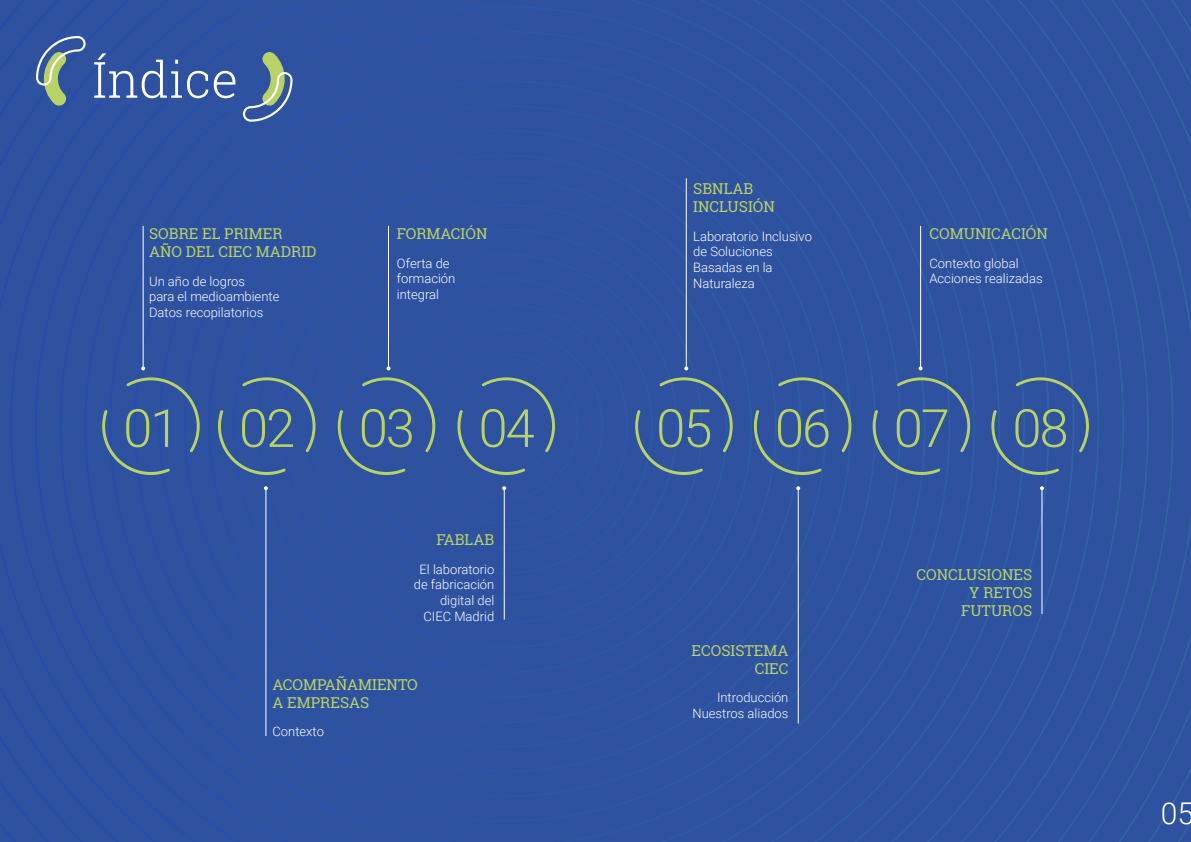
<style>
.page{position:relative;width:1191px;height:842px;background:#2e51a0}
.page>*{position:absolute;margin:0;border:0;box-sizing:border-box;transform-origin:0 0}
.t1{font:300 52.7px "Roboto";letter-spacing:-.04em;color:#b9d267}
.t2{font:300 50px "Roboto Slab";color:#fff}
.t3{font:300 30px "Roboto";color:#fff}
.t4{font:15px/18px "Roboto Slab";color:#b9d267}
.t5{font:300 13px/15.6px "Roboto";color:#fff}
</style>
<div class="page">
<svg style="left:243px;top:51px;width:49px;height:71px;background:#5c7a9e"></svg>
<svg style="left:36px;top:36px;width:50px;height:70px;background:#5b7a9e"></svg>
<svg style="left:218px;top:377px;width:97px;height:98px;background:#375a9c"></svg>
<svg style="left:102px;top:377px;width:98px;height:98px;background:#375a9c"></svg>
<svg style="left:457px;top:377px;width:98px;height:98px;background:#375a9c"></svg>
<svg style="left:872px;top:377px;width:98px;height:98px;background:#375a9c"></svg>
<svg style="left:338px;top:377px;width:97px;height:98px;background:#375a9c"></svg>
<svg style="left:754px;top:377px;width:97px;height:98px;background:#385b9c"></svg>
<svg style="left:635px;top:377px;width:97px;height:98px;background:#375a9c"></svg>
<hr style="left:143px;top:226px;width:1px;height:142px;background:#fff">
<svg style="left:141px;top:366px;width:4px;height:4px"></svg>
<hr style="left:388px;top:226px;width:1px;height:142px;background:#fff">
<svg style="left:386px;top:366px;width:4px;height:4px"></svg>
<hr style="left:686px;top:178px;width:1px;height:190px;background:#fff">
<svg style="left:684px;top:366px;width:4px;height:4px"></svg>
<hr style="left:920px;top:226px;width:1px;height:142px;background:#fff">
<svg style="left:918px;top:366px;width:4px;height:4px"></svg>
<hr style="left:265px;top:488px;width:1px;height:248px;background:#fff">
<svg style="left:264px;top:486px;width:4px;height:4px"></svg>
<hr style="left:504px;top:488px;width:1px;height:132px;background:#fff">
<svg style="left:502px;top:486px;width:4px;height:4px"></svg>
<hr style="left:797px;top:488px;width:1px;height:235px;background:#fff">
<svg style="left:796px;top:486px;width:4px;height:4px"></svg>
<svg style="left:991px;top:377px;width:98px;height:98px;background:#385b9c"></svg>
<hr style="left:1041px;top:488px;width:1px;height:126px;background:#fff">
<svg style="left:1040px;top:486px;width:4px;height:4px"></svg>
<h2 class="t2" style="left:92px;top:45px;width:148px">Índice</h2>
<p class="t4" style="left:149px;top:224px;width:169px">SOBRE EL PRIMER<br>AÑO DEL CIEC MADRID</p>
<p class="t5" style="left:149px;top:273px;width:132px">Un año de logros<br>para el medioambiente<br>Datos recopilatorios</p>
<p class="t4" style="left:397px;top:224px;width:92px">FORMACIÓN</p>
<p class="t5" style="left:397px;top:255px;width:60px">Oferta de formación integral</p>
<p class="t4" style="left:693px;top:179px;width:83px">SBNLAB<br>INCLUSIÓN</p>
<p class="t5" style="left:693px;top:228px;width:120px">Laboratorio Inclusivo de Soluciones<br>Basadas en la<br>Naturaleza</p>
<p class="t4" style="left:929px;top:224px;width:120px">COMUNICACIÓN</p>
<p class="t5" style="left:929px;top:255px;width:115px">Contexto global<br>Acciones realizadas</p>
<h1 class="t1" style="left:123px;top:391px;width:413px">01 02 03 04</h1>
<h1 class="t1" style="left:656px;top:391px;width:295px">05 06 07</h1>
<h1 class="t1" style="left:1012px;top:391px;width:58px">08</h1>
<p class="t4" style="left:436px;top:530px;width:59px">FABLAB</p>
<p class="t5" style="left:414px;top:561px;width:82px;text-align:right">El laboratorio de fabricación digital del<br>CIEC Madrid</p>
<p class="t4" style="left:272px;top:675px;width:147px">ACOMPAÑAMIENTO<br>A EMPRESAS</p>
<p class="t5" style="left:272px;top:723px;width:53px">Contexto</p>
<p class="t4" style="left:691px;top:641px;width:98px;text-align:right">ECOSISTEMA<br>CIEC</p>
<p class="t5" style="left:692px;top:689px;width:97px;text-align:right">Introducción<br>Nuestros aliados</p>
<p class="t4" style="left:916px;top:565px;width:117px;text-align:right">CONCLUSIONES<br>Y RETOS<br>FUTUROS</p>
<h3 class="t3" style="left:1160px;top:792px;width:35px">05</h3>
</div>
